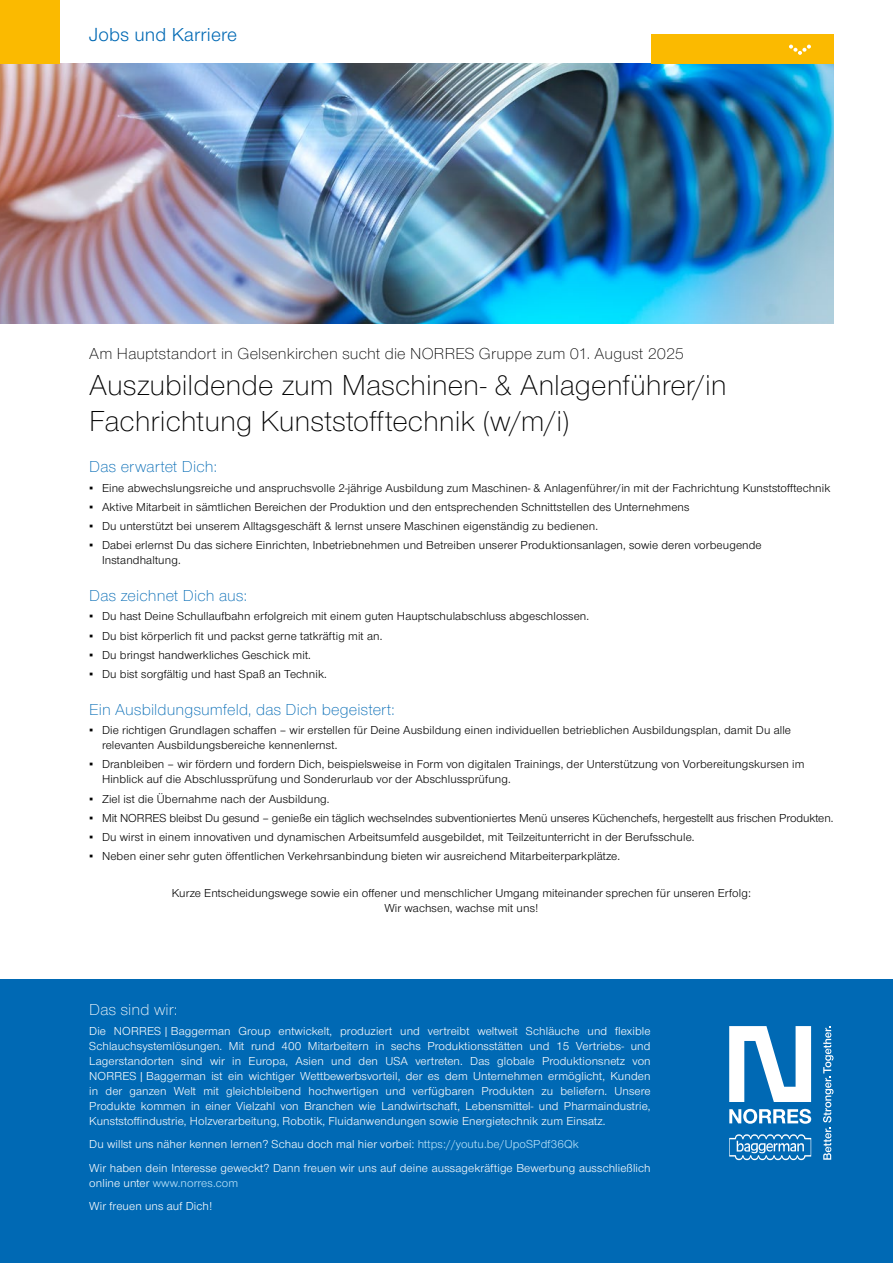
<style>
.page{position:relative;width:893px;height:1263px;background:#fff}
.page>*{position:absolute;margin:0;border:0;box-sizing:border-box;transform-origin:0 0}
.Headline_H1{font:300 30px/36px "Nimbus San Nov";color:#000}
.t1{font:19.5px "Nimbus San Nov";letter-spacing:.01em;color:#0069b4}
.Headline_H2{font:300 16.5px "Nimbus San Nov";letter-spacing:.01em;color:#0069b4}
.Subline_H1{font:300 16.5px "Nimbus San Nov";letter-spacing:.01em;color:#000}
.t2{font:300 16.5px "Nimbus San Nov";letter-spacing:.01em;color:#fff}
.Text_zentral{font:12px/15px "Nimbus San Nov";letter-spacing:.01em;color:#000}
.t3{font:12px/15px "Nimbus San Nov";letter-spacing:.01em;color:#fff}
.s1{font-family:"Arial"}
.s2{color:#bce4fa}
</style>
<div class="page">
<div style="left:0;top:979px;width:893px;height:284px;background:#0069b4"></div>
<svg style="left:823px;top:1026px;width:10px;height:134px"></svg>
<svg style="left:729px;top:1134px;width:82px;height:26px"></svg>
<svg style="left:729px;top:1026px;width:82px;height:76px"></svg>
<svg style="left:729px;top:1109px;width:82px;height:15px"></svg>
<img style="left:0;top:64px;width:833px;height:259px">
<div style="left:651px;top:34px;width:182px;height:30px;background:#fbba00"></div>
<svg style="left:789px;top:45px;width:22px;height:10px"></svg>
<div style="left:0;top:0;width:60px;height:64px;background:#fbba00"></div>
<h2 class="t1" style="left:89px;top:23px;width:149px">Jobs und Karriere</h2>
<p class="Subline_H1" style="left:89px;top:344px;width:596px">Am Hauptstandort in Gelsenkirchen sucht die NORRES Gruppe zum 01. August 2025</p>
<p class="Headline_H1" style="left:89px;top:368px;width:639px">Auszubildende zum Maschinen- &amp; Anlagenführer/in<br>Fachrichtung Kunststofftechnik (w/m/i)</p>
<p class="Headline_H2" style="left:89px;top:457px;width:129px">Das erwartet Dich:</p>
<p class="Text_zentral" style="left:89px;top:480px;width:743px"><span class="s1">▪</span> Eine abwechslungsreiche und anspruchsvolle 2-jährige Ausbildung zum Maschinen- &amp; Anlagenführer/in mit der Fachrichtung Kunststofftechnik</p>
<p class="Text_zentral" style="left:89px;top:499px;width:602px"><span class="s1">▪</span> Aktive Mitarbeit in sämtlichen Bereichen der Produktion und den entsprechenden Schnittstellen des Unternehmens</p>
<p class="Text_zentral" style="left:89px;top:519px;width:510px"><span class="s1">▪</span> Du unterstützt bei unserem Alltagsgeschäft &amp; lernst unsere Maschinen eigenständig zu bedienen.</p>
<p class="Text_zentral" style="left:102px;top:538px;width:661px;text-indent:-13px"><span class="s1">▪</span> Dabei erlernst Du das sichere Einrichten, Inbetriebnehmen und Betreiben unserer Produktionsanlagen, sowie deren vorbeugende<br>Instandhaltung.</p>
<p class="Headline_H2" style="left:89px;top:586px;width:159px">Das zeichnet Dich aus:</p>
<p class="Text_zentral" style="left:89px;top:609px;width:501px"><span class="s1">▪</span> Du hast Deine Schullaufbahn erfolgreich mit einem guten Hauptschulabschluss abgeschlossen.</p>
<p class="Text_zentral" style="left:89px;top:628px;width:295px"><span class="s1">▪</span> Du bist körperlich fit und packst gerne tatkräftig mit an.</p>
<p class="Text_zentral" style="left:89px;top:647px;width:223px"><span class="s1">▪</span> Du bringst handwerkliches Geschick mit.</p>
<p class="Text_zentral" style="left:89px;top:667px;width:239px"><span class="s1">▪</span> Du bist sorgfältig und hast Spaß an Technik.</p>
<p class="Headline_H2" style="left:89px;top:700px;width:307px">Ein Ausbildungsumfeld, das Dich begeistert:</p>
<p class="Text_zentral" style="left:102px;top:723px;width:690px;text-indent:-13px"><span class="s1">▪</span> Die richtigen Grundlagen schaffen – wir erstellen für Deine Ausbildung einen individuellen betrieblichen Ausbildungsplan, damit Du alle relevanten Ausbildungsbereiche kennenlernst.</p>
<p class="Text_zentral" style="left:102px;top:757px;width:704px;text-indent:-13px"><span class="s1">▪</span> Dranbleiben – wir fördern und fordern Dich, beispielsweise in Form von digitalen Trainings, der Unterstützung von Vorbereitungskursen im<br>Hinblick auf die Abschlussprüfung und Sonderurlaub vor der Abschlussprüfung.</p>
<p class="Text_zentral" style="left:89px;top:791px;width:242px"><span class="s1">▪</span> Ziel ist die Übernahme nach der Ausbildung.</p>
<p class="Text_zentral" style="left:89px;top:810px;width:746px"><span class="s1">▪</span> Mit NORRES bleibst Du gesund – genieße ein täglich wechselndes subventioniertes Menü unseres Küchenchefs, hergestellt aus frischen Produkten.</p>
<p class="Text_zentral" style="left:89px;top:830px;width:607px"><span class="s1">▪</span> Du wirst in einem innovativen und dynamischen Arbeitsumfeld ausgebildet, mit Teilzeitunterricht in der Berufsschule.</p>
<p class="Text_zentral" style="left:89px;top:849px;width:532px"><span class="s1">▪</span> Neben einer sehr guten öffentlichen Verkehrsanbindung bieten wir ausreichend Mitarbeiterparkplätze.</p>
<p class="Text_zentral" style="left:172px;top:885px;width:581px;text-align:center">Kurze Entscheidungswege sowie ein offener und menschlicher Umgang miteinander sprechen für unseren Erfolg:<br>Wir wachsen, wachse mit uns!</p>
<h3 class="t2" style="left:89px;top:1000px;width:90px">Das sind wir:</h3>
<p class="t3" style="left:89px;top:1023px;width:563px;text-align:justify">Die NORRES|Baggerman Group entwickelt, produziert und vertreibt weltweit Schläuche und flexible Schlauchsystemlösungen. Mit rund 400 Mitarbeitern in sechs Produktionsstätten und 15 Vertriebs- und Lagerstandorten sind wir in Europa, Asien und den USA vertreten. Das globale Produktionsnetz von NORRES|Baggerman ist ein wichtiger Wettbewerbsvorteil, der es dem Unternehmen ermöglicht, Kunden in der ganzen Welt mit gleichbleibend hochwertigen und verfügbaren Produkten zu beliefern. Unsere Produkte kommen in einer Vielzahl von Branchen wie Landwirtschaft, Lebensmittel- und Pharmaindustrie, Kunststoffindustrie, Holzverarbeitung, Robotik, Fluidanwendungen sowie Energietechnik zum Einsatz.</p>
<p class="t3" style="left:89px;top:1132px;width:563px;line-height:23.5px">Du willst uns näher kennen lernen? Schau doch mal hier vorbei: <span class="s2">https://youtu.be/UpoSPdf36Qk<br></span>Wir haben dein Interesse geweckt? Dann freuen wir uns auf deine aussagekräftige Bewerbung ausschließlich</p>
<p class="t3" style="left:89px;top:1171px;width:150px;line-height:23.5px">online unter <span class="s2">www.norres.com<br></span>Wir freuen uns auf Dich!</p>
</div>
